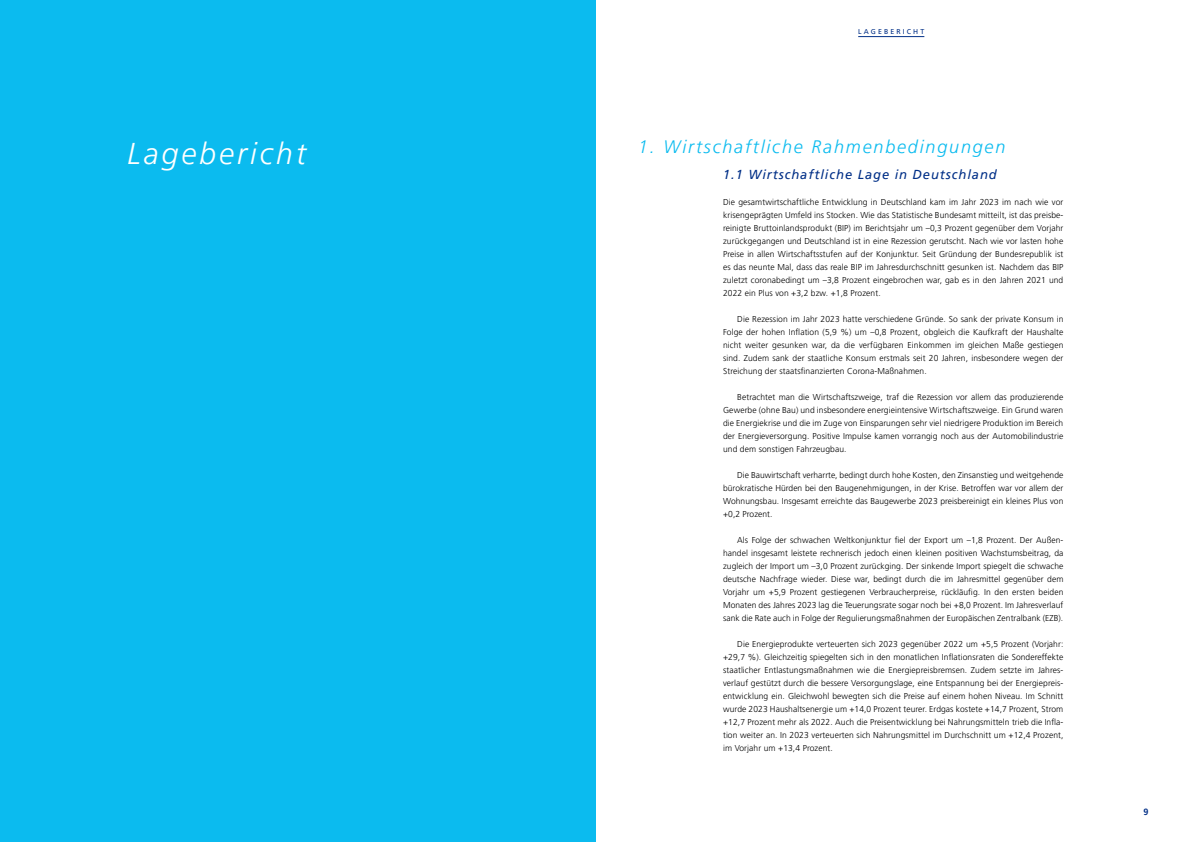
<style>
.page{position:relative;width:1191px;height:842px;background:#fff}
.page>*{position:absolute;margin:0;border:0;box-sizing:border-box;transform-origin:0 0}
.t1{font:italic 300 30px "Frutiger LT Std";letter-spacing:.1em;color:#fff}
.t2{font:italic 300 18px "Frutiger LT Std";letter-spacing:.1em;color:#0bbbef}
.t3{font:italic 13px "Frutiger LT Std";letter-spacing:.07em;color:#002f87}
.t4{font:700 9px "Frutiger LT Std";color:#002f87}
.t5{font:300 8.5px/13px "Frutiger LT Std";letter-spacing:.01em;color:#000;text-align:justify}
.t6{font:7px "Frutiger LT Std";letter-spacing:.3em;color:#002f87}
</style>
<div class="page">
<div style="left:0;top:0;width:595px;height:842px;background:#0bbbef"></div>
<hr style="left:858px;top:36px;width:66px;height:1px;background:#002f87">
<h1 class="t1" style="left:128px;top:137px;width:180px">Lagebericht</h1>
<p class="t6" style="left:858px;top:27px;width:68px">LAGEBERICHT</p>
<h2 class="t2" style="left:638px;top:136px;width:369px">1. Wirtschaftliche Rahmenbedingungen</h2>
<h3 class="t3" style="left:723px;top:167px;width:275px">1.1 Wirtschaftliche Lage in Deutschland</h3>
<p class="t5" style="left:723px;top:196px;width:342px">Die gesamtwirtschaftliche Entwicklung in Deutschland kam im Jahr 2023 im nach wie vor krisengeprägten Umfeld ins Stocken. Wie das Statistische Bundesamt mitteilt, ist das preisbe&shy;reinigte Bruttoinlandsprodukt (BIP) im Berichtsjahr um –0,3 Prozent gegenüber dem Vorjahr zurückgegangen und Deutschland ist in eine Rezession gerutscht. Nach wie vor lasten hohe Preise in allen Wirtschaftsstufen auf der Konjunktur. Seit Gründung der Bundesrepublik ist es das neunte Mal, dass das reale BIP im Jahresdurchschnitt gesunken ist. Nachdem das BIP zuletzt coronabedingt um –3,8 Prozent eingebrochen war, gab es in den Jahren 2021 und 2022 ein Plus von +3,2 bzw. +1,8 Prozent.</p>
<p class="t5" style="left:723px;top:313px;width:342px;text-indent:14px">Die Rezession im Jahr 2023 hatte verschiedene Gründe. So sank der private Konsum in Folge der hohen Inflation (5,9 %) um –0,8 Prozent, obgleich die Kaufkraft der Haushalte nicht weiter gesunken war, da die verfügbaren Einkommen im gleichen Maße gestiegen sind. Zudem sank der staatliche Konsum erstmals seit 20 Jahren, insbesondere wegen der Streichung der staatsfinanzierten Corona-Maßnahmen.</p>
<p class="t5" style="left:723px;top:391px;width:342px;text-indent:14px">Betrachtet man die Wirtschaftszweige, traf die Rezession vor allem das produzierende Gewerbe (ohne Bau) und insbesondere energieintensive Wirtschaftszweige. Ein Grund waren die Energiekrise und die im Zuge von Einsparungen sehr viel niedrigere Produktion im Bereich der Energieversorgung. Positive Impulse kamen vorrangig noch aus der Automobilindustrie und dem sonstigen Fahrzeugbau.</p>
<p class="t5" style="left:723px;top:469px;width:342px;text-indent:14px">Die Bauwirtschaft verharrte, bedingt durch hohe Kosten, den Zinsanstieg und weitgehende bürokratische Hürden bei den Baugenehmigungen, in der Krise. Betroffen war vor allem der Wohnungsbau. Insgesamt erreichte das Baugewerbe 2023 preisbereinigt ein kleines Plus von +0,2 Prozent.</p>
<p class="t5" style="left:723px;top:534px;width:342px;text-indent:14px">Als Folge der schwachen Weltkonjunktur fiel der Export um –1,8 Prozent. Der Außen&shy;handel insgesamt leistete rechnerisch jedoch einen kleinen positiven Wachstumsbeitrag, da zugleich der Import um –3,0 Prozent zurückging. Der sinkende Import spiegelt die schwache deutsche Nachfrage wieder. Diese war, bedingt durch die im Jahresmittel gegenüber dem Vorjahr um +5,9 Prozent gestiegenen Verbraucherpreise, rückläufig. In den ersten beiden Monaten des Jahres 2023 lag die Teuerungsrate sogar noch bei +8,0 Prozent. Im Jahresverlauf sank die Rate auch in Folge der Regulierungsmaßnahmen der Europäischen Zentralbank (EZB).</p>
<p class="t5" style="left:723px;top:638px;width:342px;text-indent:14px">Die Energieprodukte verteuerten sich 2023 gegenüber 2022 um +5,5 Prozent (Vorjahr: +29,7 %). Gleichzeitig spiegelten sich in den monatlichen Inflationsraten die Sondereffekte staatlicher Entlastungsmaßnahmen wie die Energiepreisbremsen. Zudem setzte im Jahres&shy;verlauf gestützt durch die bessere Versorgungslage, eine Entspannung bei der Energiepreis&shy;entwicklung ein. Gleichwohl bewegten sich die Preise auf einem hohen Niveau. Im Schnitt wurde 2023 Haushaltsenergie um +14,0 Prozent teurer. Erdgas kostete +14,7 Prozent, Strom +12,7 Prozent mehr als 2022. Auch die Preisentwicklung bei Nahrungsmitteln trieb die Infla&shy;tion weiter an. In 2023 verteuerten sich Nahrungsmittel im Durchschnitt um +12,4 Prozent, im Vorjahr um +13,4 Prozent.</p>
<p class="t4" style="left:1143px;top:806px;width:7px">9</p>
</div>
